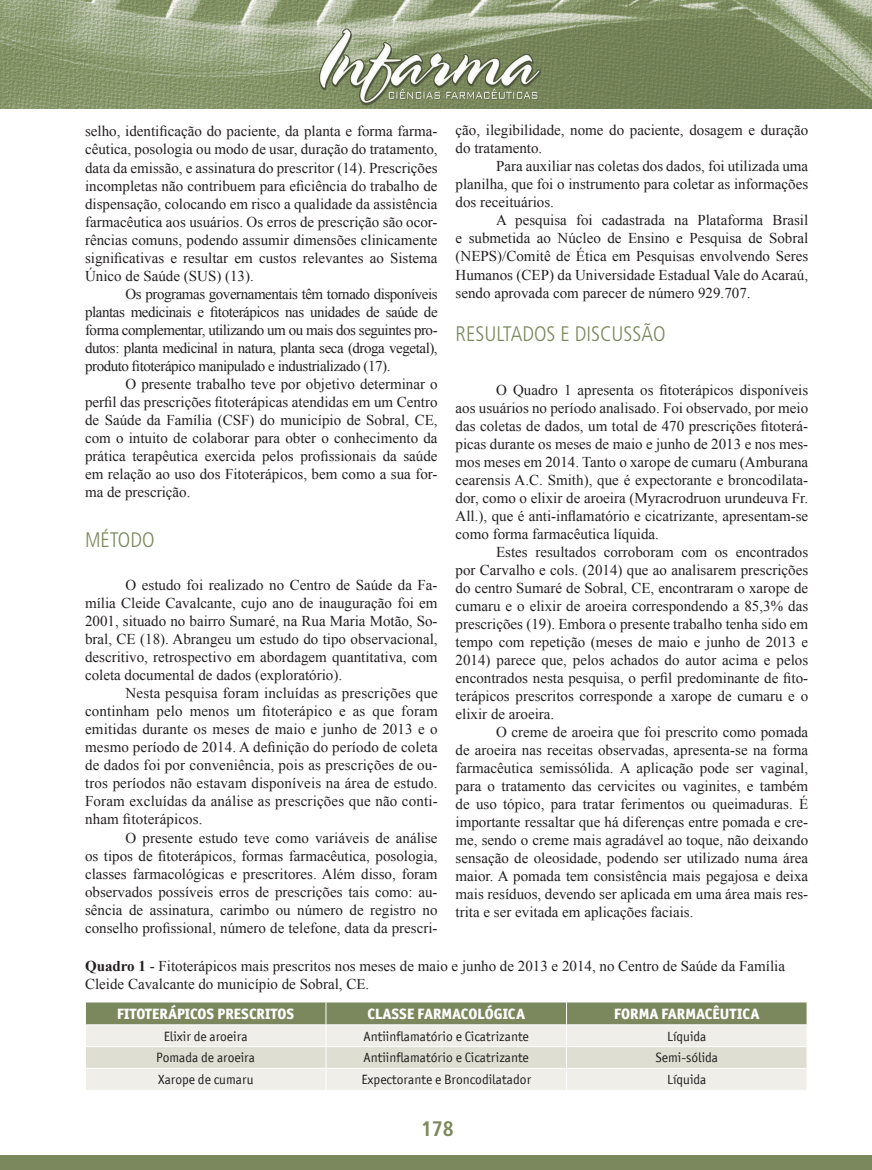
<style>
.page{position:relative;width:872px;height:1170px;background:#fff}
.page>*{position:absolute;margin:0;border:0;box-sizing:border-box;transform-origin:0 0}
.t1{font:300 condensed 21px "Frutiger";color:#7b885d}
.t2{font:700 condensed 21px "Frutiger LT Std";color:#7b885d}
.t3{font:15px/18px "Times New Roman";color:#231f20;text-align:justify}
.t4{font:800 15px "Officina San ITC";color:#fff}
.t5{font:13.5px "Officina San ITC";color:#231f20}
.s1{font-weight:700}
</style>
<div class="page">
<img style="left:0;top:0;width:872px;height:108px">
<div style="left:0;top:1154px;width:872px;height:15px;background:#7b885d"></div>
<svg style="left:85px;top:1002px;width:722px;height:87px;background:#ced1c1"></svg>
<p class="t3" style="left:85px;top:122px;width:354px">selho, identificação do paciente, da planta e forma farma&shy;cêutica, posologia ou modo de usar, duração do tratamento, data da emissão, e assinatura do prescritor (14). Prescrições incompletas não contribuem para eficiência do trabalho de dispensação, colocando em risco a qualidade da assistência farmacêutica aos usuários. Os erros de prescrição são ocor&shy;rências comuns, podendo assumir dimensões clinicamente significativas e resultar em custos relevantes ao Sistema Único de Saúde (SUS) (13).</p>
<p class="t3" style="left:85px;top:284px;width:354px;text-indent:40px">Os programas governamentais têm tornado disponíveis plantas medicinais e fitoterápicos nas unidades de saúde de forma complementar, utilizando um ou mais dos seguintes pro&shy;dutos: planta medicinal in natura, planta seca (droga vegetal), produto fitoterápico manipulado e industrializado (17).</p>
<p class="t3" style="left:85px;top:374px;width:354px;text-indent:40px">O presente trabalho teve por objetivo determinar o perfil das prescrições fitoterápicas atendidas em um Centro de Saúde da Família (CSF) do município de Sobral, CE, com o intuito de colaborar para obter o conhecimento da prática terapêutica exercida pelos profissionais da saúde em relação ao uso dos Fitoterápicos, bem como a sua for&shy;ma de prescrição.</p>
<h1 class="t1" style="left:85px;top:528px;width:71px">MÉTODO</h1>
<p class="t3" style="left:85px;top:576px;width:354px;text-indent:40px">O estudo foi realizado no Centro de Saúde da Fa&shy;mília Cleide Cavalcante, cujo ano de inauguração foi em 2001, situado no bairro Sumaré, na Rua Maria Motão, So&shy;bral, CE (18). Abrangeu um estudo do tipo observacional, descritivo, retrospectivo em abordagem quantitativa, com coleta documental de dados (exploratório).</p>
<p class="t3" style="left:85px;top:684px;width:354px;text-indent:40px">Nesta pesquisa foram incluídas as prescrições que continham pelo menos um fitoterápico e as que foram emitidas durante os meses de maio e junho de 2013 e o mesmo período de 2014. A definição do período de coleta de dados foi por conveniência, pois as prescrições de ou&shy;tros períodos não estavam disponíveis na área de estudo.<br>Foram excluídas da análise as prescrições que não conti&shy;nham fitoterápicos.</p>
<p class="t3" style="left:85px;top:828px;width:354px;text-indent:40px">O presente estudo teve como variáveis de análise os tipos de fitoterápicos, formas farmacêutica, posologia, classes farmacológicas e prescritores. Além disso, foram observados possíveis erros de prescrições tais como: au&shy;sência de assinatura, carimbo ou número de registro no conselho profissional, número de telefone, data da prescri-</p>
<p class="t3" style="left:455px;top:121px;width:354px">ção, ilegibilidade, nome do paciente, dosagem e duração do tratamento.</p>
<p class="t3" style="left:455px;top:157px;width:354px;text-indent:40px">Para auxiliar nas coletas dos dados, foi utilizada uma planilha, que foi o instrumento para coletar as informações dos receituários.</p>
<p class="t3" style="left:455px;top:211px;width:354px;text-indent:40px">A pesquisa foi cadastrada na Plataforma Brasil e submetida ao Núcleo de Ensino e Pesquisa de Sobral (NEPS)/Comitê de Ética em Pesquisas envolvendo Seres Humanos (CEP) da Universidade Estadual Vale do Acaraú, sendo aprovada com parecer de número 929.707.</p>
<h1 class="t1" style="left:455px;top:321px;width:211px">RESULTADOS E DISCUSSÃO</h1>
<p class="t3" style="left:455px;top:380px;width:354px;text-indent:40px">O Quadro 1 apresenta os fitoterápicos disponíveis aos usuários no período analisado. Foi observado, por meio das coletas de dados, um total de 470 prescrições fitoterá&shy;picas durante os meses de maio e junho de 2013 e nos mes&shy;mos meses em 2014. Tanto o xarope de cumaru (Amburana cearensis A.C. Smith), que é expectorante e broncodilata&shy;dor, como o elixir de aroeira (Myracrodruon urundeuva Fr.<br>All.), que é anti-inflamatório e cicatrizante, apresentam-se como forma farmacêutica líquida.</p>
<p class="t3" style="left:455px;top:542px;width:354px;text-indent:40px">Estes resultados corroboram com os encontrados por Carvalho e cols. (2014) que ao analisarem prescrições do centro Sumaré de Sobral, CE, encontraram o xarope de cumaru e o elixir de aroeira correspondendo a 85,3% das prescrições (19). Embora o presente trabalho tenha sido em tempo com repetição (meses de maio e junho de 2013 e 2014) parece que, pelos achados do autor acima e pelos encontrados nesta pesquisa, o perfil predominante de fito&shy;terápicos prescritos corresponde a xarope de cumaru e o elixir de aroeira.</p>
<p class="t3" style="left:455px;top:722px;width:354px;text-indent:40px">O creme de aroeira que foi prescrito como pomada de aroeira nas receitas observadas, apresenta-se na forma farmacêutica semissólida. A aplicação pode ser vaginal, para o tratamento das cervicites ou vaginites, e também de uso tópico, para tratar ferimentos ou queimaduras. É importante ressaltar que há diferenças entre pomada e cre&shy;me, sendo o creme mais agradável ao toque, não deixando sensação de oleosidade, podendo ser utilizado numa área maior. A pomada tem consistência mais pegajosa e deixa mais resíduos, devendo ser aplicada em uma área mais res&shy;trita e ser evitada em aplicações faciais.</p>
<p class="t3" style="left:85px;top:956px;width:701px"><span class="s1">Quadro 1</span> - Fitoterápicos mais prescritos nos meses de maio e junho de 2013 e 2014, no Centro de Saúde da Família<br>Cleide Cavalcante do município de Sobral, CE.</p>
<p class="t4" style="left:117px;top:1004px;width:178px">FITOTERÁPICOS PRESCRITOS</p>
<p class="t4" style="left:367px;top:1004px;width:159px">CLASSE FARMACOLÓGICA</p>
<p class="t4" style="left:614px;top:1004px;width:147px">FORMA FARMACÊUTICA</p>
<p class="t5" style="left:164px;top:1028px;width:85px">Elixir de aroeira</p>
<p class="t5" style="left:363px;top:1028px;width:167px">Antiinflamatório e Cicatrizante</p>
<p class="t5" style="left:667px;top:1028px;width:41px">Líquida</p>
<p class="t5" style="left:156px;top:1049px;width:100px">Pomada de aroeira</p>
<p class="t5" style="left:363px;top:1049px;width:167px">Antiinflamatório e Cicatrizante</p>
<p class="t5" style="left:655px;top:1049px;width:64px">Semi-sólida</p>
<p class="t5" style="left:158px;top:1071px;width:97px">Xarope de cumaru</p>
<p class="t5" style="left:361px;top:1071px;width:171px">Expectorante e Broncodilatador</p>
<p class="t5" style="left:667px;top:1071px;width:41px">Líquida</p>
<h1 class="t2" style="left:421px;top:1116px;width:34px">178</h1>
</div>
